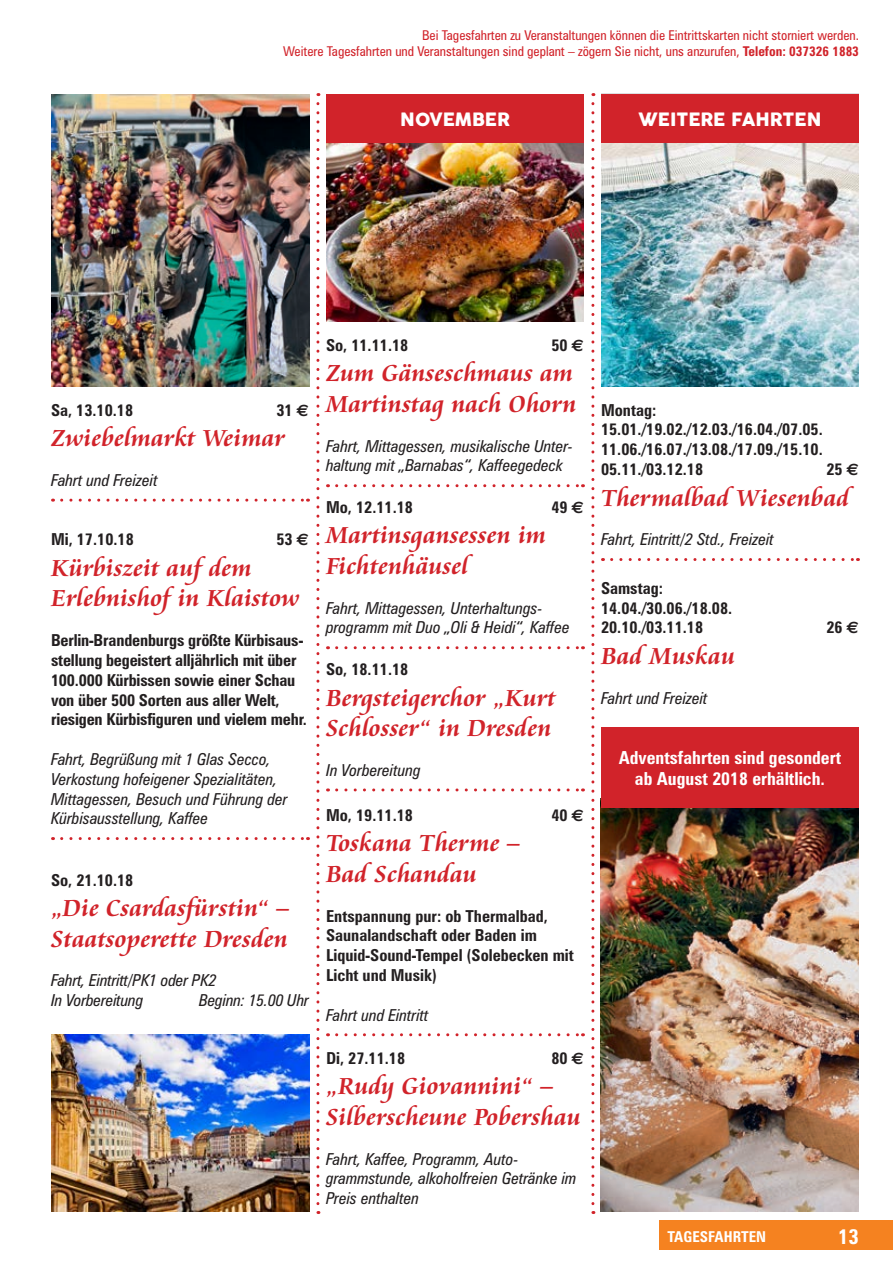
<style>
.page{position:relative;width:893px;height:1263px;background:#fff}
.page>*{position:absolute;margin:0;border:0;box-sizing:border-box;transform-origin:0 0}
.t1{font:700 25.5px/30.6px "Cataneo BT";color:#d1232a}
.t2{font:700 condensed 21px "Zurich BT";color:#fff}
.t3{font:700 condensed 18px/21.6px "Zurich BT";color:#fff;text-align:center}
.t4{font:18px "COCOGOOSE";color:#fff}
.t5{font:700 condensed 16.5px/19.8px "Zurich BT";color:#231f20}
.t6{font:italic condensed 16.5px/19.8px "Zurich BT";color:#231f20}
.t7{font:700 condensed 15px "Zurich BT";color:#fff}
.t8{font:condensed 13.5px/16.2px "Zurich BT";color:#d1232a;text-align:right}
.s1{font-weight:700}
.s2{font-family:"Euro Sans";font-stretch:normal}
</style>
<div class="page">
<img style="left:601px;top:143px;width:258px;height:243px">
<img style="left:51px;top:95px;width:258px;height:291px">
<img style="left:326px;top:143px;width:258px;height:178px">
<img style="left:51px;top:1034px;width:258px;height:177px">
<img style="left:601px;top:807px;width:258px;height:404px">
<div style="left:659px;top:1220px;width:234px;height:30px;background:#f58220"></div>
<div style="left:601px;top:727px;width:258px;height:80px;background:#d1232a"></div>
<svg style="left:316px;top:104px;width:3px;height:1110px"></svg>
<svg style="left:591px;top:104px;width:3px;height:1110px"></svg>
<svg style="left:337px;top:484px;width:246px;height:3px"></svg>
<svg style="left:612px;top:558px;width:246px;height:3px"></svg>
<svg style="left:337px;top:646px;width:246px;height:3px"></svg>
<svg style="left:337px;top:788px;width:246px;height:3px"></svg>
<svg style="left:337px;top:1033px;width:246px;height:3px"></svg>
<svg style="left:62px;top:499px;width:246px;height:3px"></svg>
<div style="left:326px;top:95px;width:258px;height:48px;background:#d1232a"></div>
<div style="left:601px;top:95px;width:258px;height:48px;background:#d1232a"></div>
<svg style="left:62px;top:837px;width:246px;height:3px"></svg>
<p class="t8" style="left:283px;top:27px;width:577px">Bei Tagesfahrten zu Veranstaltungen können die Eintrittskarten nicht storniert werden.<br>Weitere Tagesfahrten und Veranstaltungen sind geplant – zögern Sie nicht, uns anzurufen, <span class="s1">Telefon: 037326 1883</span></p>
<p class="t4" style="left:400px;top:105px;width:111px">NOVEMBER</p>
<p class="t4" style="left:638px;top:105px;width:184px">WEITERE FAHRTEN</p>
<p class="t5" style="left:51px;top:400px;width:84px">Sa, 13.10.18</p>
<p class="t5" style="left:276px;top:400px;width:34px">31 <span class="s2">€</span></p>
<h1 class="t1" style="left:51px;top:423px;width:235px">Zwiebelmarkt Weimar</h1>
<p class="t6" style="left:51px;top:470px;width:108px">Fahrt und Freizeit</p>
<p class="t5" style="left:51px;top:529px;width:84px">Mi, 17.10.18</p>
<p class="t5" style="left:276px;top:529px;width:34px">53 <span class="s2">€</span></p>
<h1 class="t1" style="left:51px;top:553px;width:250px">Kürbiszeit auf dem<br>Erlebnishof in Klaistow</h1>
<p class="t5" style="left:51px;top:630px;width:257px">Berlin-Brandenburgs größte Kürbisaus&shy;stellung begeistert alljährlich mit über 100.000 Kürbissen sowie einer Schau von über 500 Sorten aus aller Welt, riesigen Kürbisfiguren und vielem mehr.</p>
<p class="t6" style="left:51px;top:749px;width:238px">Fahrt, Begrüßung mit 1 Glas Secco, Verkostung hofeigener Spezialitäten, Mittagessen, Besuch und Führung der Kürbisausstellung, Kaffee</p>
<p class="t5" style="left:51px;top:870px;width:84px">So, 21.10.18</p>
<h1 class="t1" style="left:51px;top:893px;width:240px">„Die Csardasfürstin“ –<br>Staatsoperette Dresden</h1>
<p class="t6" style="left:51px;top:970px;width:167px">Fahrt, Eintritt/PK1 oder PK2<br>In Vorbereitung</p>
<p class="t6" style="left:199px;top:990px;width:111px">Beginn: 15.00 Uhr</p>
<p class="t5" style="left:326px;top:335px;width:84px">So, 11.11.18</p>
<p class="t5" style="left:551px;top:335px;width:34px">50 <span class="s2">€</span></p>
<h1 class="t1" style="left:326px;top:359px;width:252px">Zum Gänseschmaus am<br>Martinstag nach Ohorn</h1>
<p class="t6" style="left:326px;top:436px;width:248px">Fahrt, Mittagessen, musikalische Unter&shy;haltung mit „Barnabas“, Kaffeegedeck</p>
<p class="t5" style="left:326px;top:497px;width:89px">Mo, 12.11.18</p>
<p class="t5" style="left:551px;top:497px;width:34px">49 <span class="s2">€</span></p>
<h1 class="t1" style="left:326px;top:521px;width:222px">Martinsgansessen im<br>Fichtenhäusel</h1>
<p class="t6" style="left:326px;top:598px;width:245px">Fahrt, Mittagessen, Unterhaltungs&shy;programm mit Duo „Oli &amp; Heidi“, Kaffee</p>
<p class="t5" style="left:326px;top:659px;width:84px">So, 18.11.18</p>
<h1 class="t1" style="left:326px;top:683px;width:231px">Bergsteigerchor „Kurt<br>Schlosser“ in Dresden</h1>
<p class="t6" style="left:326px;top:760px;width:96px">In Vorbereitung</p>
<p class="t5" style="left:326px;top:805px;width:89px">Mo, 19.11.18</p>
<p class="t5" style="left:551px;top:805px;width:34px">40 <span class="s2">€</span></p>
<h1 class="t1" style="left:326px;top:828px;width:195px">Toskana Therme –<br>Bad Schandau</h1>
<p class="t5" style="left:326px;top:906px;width:249px">Entspannung pur: ob Thermalbad,<br>Saunalandschaft oder Baden im<br>Liquid-Sound-Tempel (Solebecken mit<br>Licht und Musik)</p>
<p class="t6" style="left:326px;top:1005px;width:104px">Fahrt und Eintritt</p>
<p class="t5" style="left:326px;top:1048px;width:81px">Di, 27.11.18</p>
<p class="t5" style="left:551px;top:1048px;width:34px">80 <span class="s2">€</span></p>
<h1 class="t1" style="left:326px;top:1071px;width:256px">„Rudy Giovannini“ –<br>Silberscheune Pobershau</h1>
<p class="t6" style="left:326px;top:1149px;width:252px">Fahrt, Kaffee, Programm, Auto&shy;grammstunde, alkoholfreien Getränke im<br>Preis enthalten</p>
<p class="t5" style="left:601px;top:400px;width:223px">Montag:<br>15.01./19.02./12.03./16.04./07.05.<br>11.06./16.07./13.08./17.09./15.10.<br>05.11./03.12.18</p>
<p class="t5" style="left:826px;top:459px;width:34px">25 <span class="s2">€</span></p>
<h1 class="t1" style="left:601px;top:483px;width:250px">Thermalbad Wiesenbad</h1>
<p class="t6" style="left:601px;top:529px;width:174px">Fahrt, Eintritt/2 Std., Freizeit</p>
<p class="t5" style="left:601px;top:578px;width:133px">Samstag:<br>14.04./30.06./18.08.<br>20.10./03.11.18</p>
<p class="t5" style="left:826px;top:617px;width:34px">26 <span class="s2">€</span></p>
<h1 class="t1" style="left:601px;top:641px;width:136px">Bad Muskau</h1>
<p class="t6" style="left:601px;top:688px;width:108px">Fahrt und Freizeit</p>
<p class="t3" style="left:619px;top:746px;width:224px">Adventsfahrten sind gesondert ab August 2018 erhältlich.</p>
<p class="t7" style="left:668px;top:1227px;width:100px">TAGESFAHRTEN</p>
<p class="t2" style="left:838px;top:1224px;width:22px">13</p>
</div>
